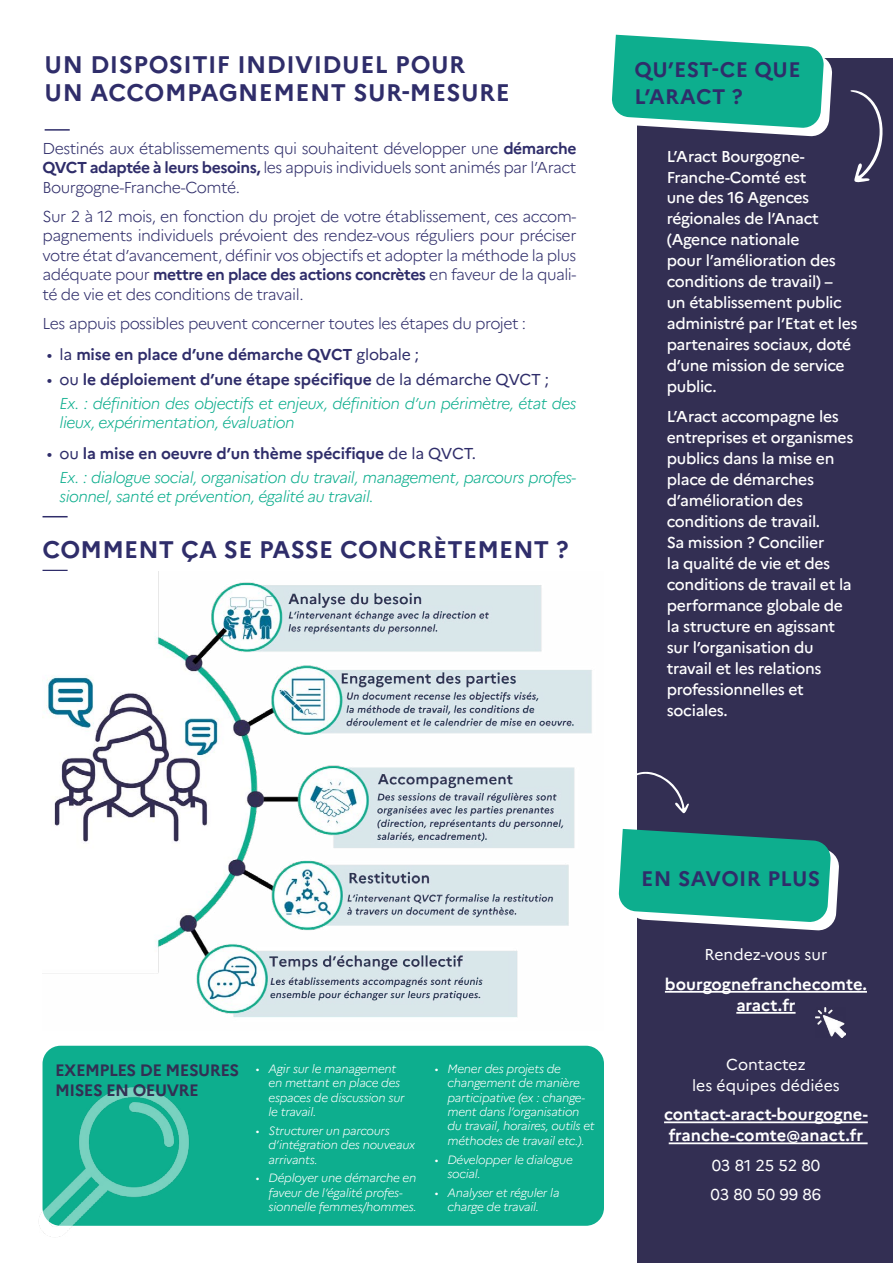
<style>
.page{position:relative;width:893px;height:1263px;background:#fff}
.page>*{position:absolute;margin:0;border:0;box-sizing:border-box;transform-origin:0 0}
.t1{font:700 24px/28.5px "Marianne";letter-spacing:.02em;color:#2f2d6a}
.t2{font:700 21px/27px "Marianne";letter-spacing:.02em;color:#2f2d6a}
.t3{font:700 16.5px/21px "Marianne";color:#fff;text-align:center}
.t4{font:700 16.5px/19.8px "Marianne";letter-spacing:-.03em;color:#332f53}
.t5{font:500 15.75px/21px "Marianne";letter-spacing:-.02em;color:#fff}
.t6{font:300 15.75px/19.5px "Marianne";letter-spacing:-.03em;color:#2f2d6a;text-align:justify}
.t7{font:italic 300 15.75px/23.7px "Marianne";letter-spacing:-.03em;color:#0dae8e}
.t8{font:15.75px/21px "Marianne";color:#fff;text-align:center}
.t9{font:700 15.75px "Marianne";letter-spacing:-.01em;color:#2f2d6a}
.t10{font:italic 300 12px/14.4px "Marianne";letter-spacing:-.02em;color:#fff}
.s1{font-weight:700}
.s2{font-weight:400}
.s3{font-weight:400;font-style:normal;color:#2f2d6a}
.s4{font-weight:700;font-style:normal;color:#2f2d6a}
</style>
<div class="page">
<div style="left:638px;top:58px;width:255px;height:1205px;background:#332f53"></div>
<hr style="left:45px;top:129px;width:25px;height:2px;background:#2f2d6a">
<hr style="left:665px;top:991px;width:202px;height:2px;background:#fff">
<hr style="left:736px;top:1012px;width:59px;height:2px;background:#fff">
<hr style="left:664px;top:1121px;width:204px;height:2px;background:#fff">
<hr style="left:669px;top:1142px;width:199px;height:2px;background:#fff">
<svg style="left:43px;top:516px;width:25px;height:1px"></svg>
<svg style="left:43px;top:570px;width:25px;height:1px"></svg>
<svg style="left:850px;top:90px;width:33px;height:93px"></svg>
<svg style="left:637px;top:770px;width:52px;height:43px"></svg>
<img style="left:816px;top:1008px;width:29px;height:29px">
<svg style="left:611px;top:35px;width:221px;height:102px;background:#3eb6a0"></svg>
<svg style="left:618px;top:829px;width:221px;height:102px;background:#2fa794"></svg>
<img style="left:43px;top:571px;width:549px;height:447px">
<div style="left:43px;top:1046px;width:561px;height:180px;background:#0dae8e;border-radius:18px"></div>
<img style="left:39px;top:1082px;width:155px;height:155px">
<h1 class="t1" style="left:45px;top:50px;width:467px">UN DISPOSITIF INDIVIDUEL POUR<br>UN ACCOMPAGNEMENT SUR-MESURE</h1>
<p class="t6" style="left:43px;top:138px;width:535px">Destinés aux établissemements qui souhaitent développer une <span class="s1">démarche QVCT adaptée à leurs besoins,</span> les appuis individuels sont animés par l’Aract Bourgogne-Franche-Comté.</p>
<p class="t6" style="left:43px;top:206px;width:535px">Sur 2 à 12 mois, en fonction du projet de votre établissement, ces accom&shy;pagnements individuels prévoient des rendez-vous réguliers pour préciser votre état d’avancement, définir vos objectifs et adopter la méthode la plus adéquate pour <span class="s1">mettre en place des actions concrètes</span> en faveur de la quali&shy;té de vie et des conditions de travail.</p>
<p class="t6" style="left:43px;top:314px;width:485px">Les appuis possibles peuvent concerner toutes les étapes du projet :</p>
<p class="t9" style="left:47px;top:344px;width:374px"><span class="s2">• la</span> mise en place d’une démarche QVCT <span class="s2">globale ;</span></p>
<p class="t7" style="left:60px;top:367px;width:518px;text-indent:-13px"><span class="s3">• ou</span> <span class="s4">le déploiement d’une étape spécifique</span> <span class="s3">de la démarche QVCT ;<br></span>Ex. : définition des objectifs et enjeux, définition d’un périmètre, état des</p>
<p class="t7" style="left:60px;top:411px;width:237px">lieux, expérimentation, évaluation</p>
<p class="t7" style="left:60px;top:441px;width:518px;text-indent:-13px"><span class="s3">• ou</span> <span class="s4">la mise en oeuvre d’un thème spécifique</span> <span class="s3">de la QVCT.<br></span>Ex. : dialogue social, organisation du travail, management, parcours profes-</p>
<p class="t7" style="left:60px;top:485px;width:316px">sionnel, santé et prévention, égalité au travail.</p>
<h1 class="t1" style="left:43px;top:535px;width:528px">COMMENT ÇA SE PASSE CONCRÈTEMENT ?</h1>
<h2 class="t2" style="left:634px;top:56px;width:168px">QU’EST-CE QUE<br>L’ARACT ?</h2>
<p class="t5" style="left:667px;top:145px;width:192px">L’Aract Bourgogne-<br>Franche-Comté est<br>une des 16 Agences régionales de l’Anact (Agence nationale<br>pour l’amélioration des conditions de travail) –<br>un établissement public administré par l’Etat et les partenaires sociaux, doté d’une mission de service public.</p>
<p class="t5" style="left:667px;top:406px;width:188px">L’Aract accompagne les entreprises et organismes publics dans la mise en place de démarches d’amélioration des conditions de travail.<br>Sa mission ? Concilier<br>la qualité de vie et des conditions de travail et la performance globale de la structure en agissant sur l’organisation du travail et les relations professionnelles et sociales.</p>
<p class="t4" style="left:55px;top:1060px;width:186px">EXEMPLES DE MESURES<br>MISES EN OEUVRE</p>
<p class="t10" style="left:268px;top:1061px;width:138px;text-indent:-13px">• Agir sur le management en mettant en place des espaces de discussion sur le travail.</p>
<p class="t10" style="left:268px;top:1123px;width:148px;text-indent:-13px">• Structurer un parcours d’intégration des nouveaux arrivants.</p>
<p class="t10" style="left:268px;top:1171px;width:150px;text-indent:-13px">• Déployer une démarche en faveur de l’égalité profes&shy;sionnelle femmes/hommes.</p>
<p class="t10" style="left:447px;top:1061px;width:149px;text-indent:-13px">• Mener des projets de changement de manière participative (ex : change&shy;ment dans l’organisation du travail, horaires, outils et méthodes de travail etc.).</p>
<p class="t10" style="left:447px;top:1152px;width:127px;text-indent:-13px">• Développer le dialogue social.</p>
<p class="t10" style="left:447px;top:1185px;width:114px;text-indent:-13px">• Analyser et réguler la charge de travail.</p>
<h2 class="t2" style="left:641px;top:865px;width:181px">EN SAVOIR PLUS</h2>
<p class="t8" style="left:704px;top:944px;width:124px">Rendez-vous sur</p>
<p class="t3" style="left:665px;top:973px;width:204px">bourgognefranchecomte. aract.fr</p>
<p class="t8" style="left:692px;top:1053px;width:149px">Contactez<br>les équipes dédiées</p>
<p class="t3" style="left:664px;top:1104px;width:205px;text-align:left">contact-aract-bourgogne&shy;franche-comte@anact.fr</p>
<p class="t8" style="left:711px;top:1150px;width:112px;line-height:29.5px;text-align:left">03 81 25 52 80<br>03 80 50 99 86</p>
</div>
